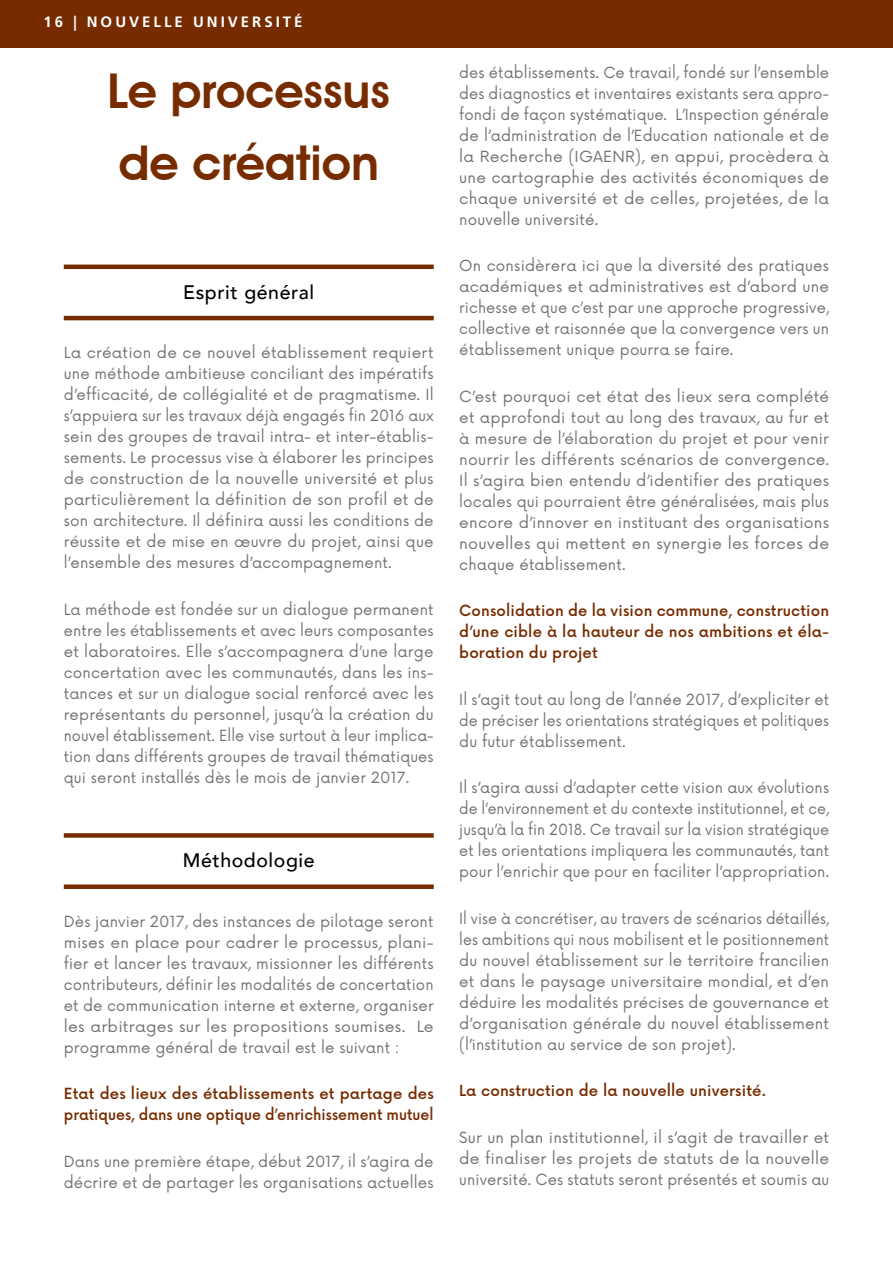
<style>
.page{position:relative;width:893px;height:1263px;background:#fff}
.page>*{position:absolute;margin:0;border:0;box-sizing:border-box;transform-origin:0 0}
.t1{font:600 48px/72px "Avant Garde IT Cby BT";color:#772c00}
.Titre{font:500 19.5px "Avenir";letter-spacing:.03em;color:#000}
.t2{font:15px/21px "Now";letter-spacing:.01em;color:#707172;text-align:justify}
.t3{font:15px/21px "Now";letter-spacing:.01em;color:#707172;text-align:justify;scale:.96 1}
.t4{font:500 15px/21px "Now";letter-spacing:.01em;color:#772c00}
.t5{font:700 15px "Frutiger LT Std";letter-spacing:.2em;color:#fff}
</style>
<div class="page">
<div style="left:0;top:0;width:893px;height:48px;background:#772c00"></div>
<hr style="left:64px;top:265px;width:370px;height:4px;background:#772c00">
<hr style="left:64px;top:316px;width:370px;height:4px;background:#772c00">
<div style="left:64px;top:833px;width:370px;height:5px;background:#772c00"></div>
<div style="left:64px;top:884px;width:370px;height:5px;background:#772c00"></div>
<p class="t5" style="left:43px;top:13px;width:261px">16 | NOUVELLE UNIVERSITÉ</p>
<p class="t1" style="left:107px;top:55px;width:284px">Le processus de création</p>
<p class="Titre" style="left:183px;top:275px;width:133px">Esprit général</p>
<p class="t2" style="left:64px;top:341px;width:371px">La création de ce nouvel établissement requiert une méthode ambitieuse conciliant des impératifs d’efficacité, de collégialité et de pragmatisme. Il s’appuiera sur les travaux déjà engagés fin 2016 aux sein des groupes de travail intra- et inter-établis&shy;sements. Le processus vise à élaborer les principes de construction de la nouvelle université et plus particulièrement la définition de son profil et de son architecture. Il définira aussi les conditions de réussite et de mise en œuvre du projet, ainsi que l’ensemble des mesures d’accompagnement.</p>
<p class="t2" style="left:64px;top:598px;width:371px">La méthode est fondée sur un dialogue permanent entre les établissements et avec leurs composantes et laboratoires. Elle s’accompagnera d’une large concertation avec les communautés, dans les ins&shy;tances et sur un dialogue social renforcé avec les représentants du personnel, jusqu’à la création du nouvel établissement. Elle vise surtout à leur implica&shy;tion dans différents groupes de travail thématiques qui seront installés dès le mois de janvier 2017.</p>
<p class="Titre" style="left:183px;top:844px;width:133px">Méthodologie</p>
<p class="t2" style="left:64px;top:910px;width:371px">Dès janvier 2017, des instances de pilotage seront mises en place pour cadrer le processus, plani&shy;fier et lancer les travaux, missionner les différents contributeurs, définir les modalités de concertation et de communication interne et externe, organiser les arbitrages sur les propositions soumises. Le programme général de travail est le suivant :</p>
<p class="t4" style="left:64px;top:1082px;width:371px">Etat des lieux des établissements et partage des pratiques, dans une optique d’enrichissement mutuel</p>
<p class="t2" style="left:64px;top:1150px;width:371px">Dans une première étape, début 2017, il s’agira de décrire et de partager les organisations actuelles</p>
<p class="t2" style="left:459px;top:61px;width:371px">des établissements. Ce travail, fondé sur l’ensemble des diagnostics et inventaires existants sera appro&shy;fondi de façon systématique. L’Inspection générale de l’administration de l’Education nationale et de la Recherche (IGAENR), en appui, procèdera à une cartographie des activités économiques de chaque université et de celles, projetées, de la nouvelle université.</p>
<p class="t2" style="left:459px;top:254px;width:371px">On considèrera ici que la diversité des pratiques académiques et administratives est d’abord une richesse et que c’est par une approche progressive, collective et raisonnée que la convergence vers un établissement unique pourra se faire.</p>
<p class="t2" style="left:459px;top:385px;width:371px">C’est pourquoi cet état des lieux sera complété et approfondi tout au long des travaux, au fur et à mesure de l’élaboration du projet et pour venir nourrir les différents scénarios de convergence.<br>Il s’agira bien entendu d’identifier des pratiques locales qui pourraient être généralisées, mais plus encore d’innover en instituant des organisations nouvelles qui mettent en synergie les forces de chaque établissement.</p>
<p class="t4" style="left:459px;top:599px;width:371px;text-align:justify">Consolidation de la vision commune, construction d’une cible à la hauteur de nos ambitions et éla&shy;boration du projet</p>
<p class="t2" style="left:459px;top:688px;width:371px">Il s’agit tout au long de l’année 2017, d’expliciter et de préciser les orientations stratégiques et politiques du futur établissement.</p>
<p class="t2" style="left:459px;top:776px;width:371px">Il s’agira aussi d’adapter cette vision aux évolutions de l’environnement et du contexte institutionnel, et ce, jusqu’à la fin 2018. Ce travail sur la vision stratégique et les orientations impliquera les communautés, tant pour l’enrichir que pour en faciliter l’appropriation.</p>
<p class="t3" style="left:459px;top:907px;width:387px">Il vise à concrétiser, au travers de scénarios détaillés, les ambitions qui nous mobilisent et le positionnement du nouvel établissement sur le territoire francilien et dans le paysage universitaire mondial, et d’en déduire les modalités précises de gouvernance et d’organisation générale du nouvel établissement (l’institution au service de son projet).</p>
<p class="t4" style="left:459px;top:1079px;width:308px">La construction de la nouvelle université.</p>
<p class="t2" style="left:459px;top:1126px;width:371px">Sur un plan institutionnel, il s’agit de travailler et de finaliser les projets de statuts de la nouvelle université. Ces statuts seront présentés et soumis au</p>
</div>
